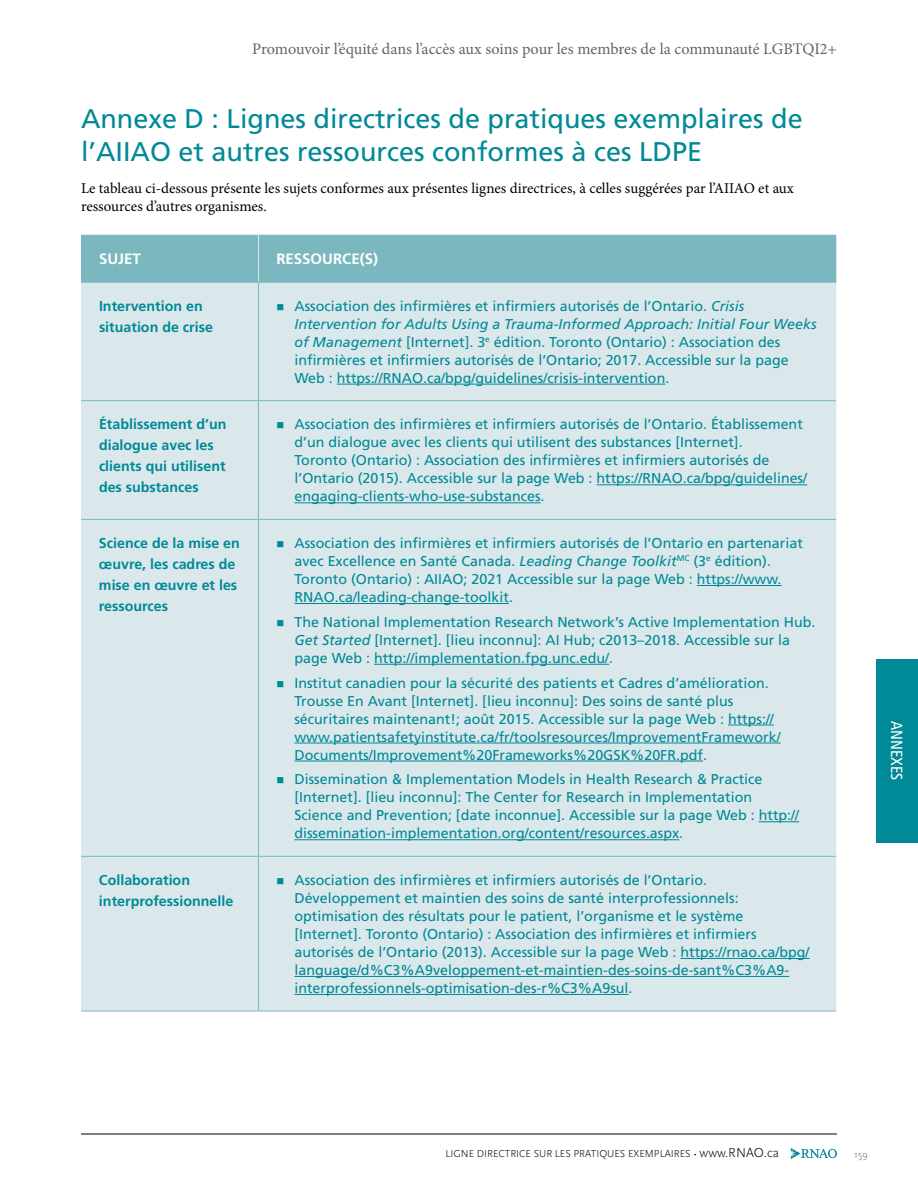
<style>
.page{position:relative;width:918px;height:1188px;background:#fff}
.page>*{position:absolute;margin:0;border:0;box-sizing:border-box;transform-origin:0 0}
.t1{font:27px/33px "Frutiger LT Std";color:#008996}
.t2{font:16.2px "Minion Pro";letter-spacing:-.005em;color:#636466}
.t3{font:condensed 16.2px "Frutiger LT Std";color:#fff}
.t4{font:15px/18px "Minion Pro";color:#000}
.t5{font:700 15px "Frutiger LT Std";color:#fff}
.t6{font:14.25px/18px "Frutiger LT Std";color:#008996}
.t7{font:700 14.25px/21px "Frutiger LT Std";color:#008996}
.t8{font:300 10.5px "Scala Sans OT";color:#000}
.t9{font:300 10.5px "Scala Sans OT";color:#636466}
.s1{font-style:italic}
.s2{font-size:13.5px}
</style>
<div class="page">
<svg style="left:791px;top:1148px;width:46px;height:11px"></svg>
<div style="left:876px;top:659px;width:42px;height:183px;background:#008996"></div>
<hr style="left:81px;top:1134px;width:756px;height:1px;background:#000">
<div style="left:81px;top:235px;width:755px;height:46px;background:#7bb7be"></div>
<div style="left:81px;top:283px;width:755px;height:728px;background:#dae8eb"></div>
<hr style="left:81px;top:281px;width:177px;height:2px;background:#7bb7be">
<hr style="left:258px;top:281px;width:578px;height:2px;background:#7bb7be">
<hr style="left:258px;top:283px;width:1px;height:117px;background:#7bb7be">
<hr style="left:81px;top:400px;width:177px;height:1px;background:#7bb7be">
<hr style="left:258px;top:400px;width:578px;height:1px;background:#7bb7be">
<hr style="left:258px;top:401px;width:1px;height:118px;background:#7bb7be">
<hr style="left:81px;top:519px;width:177px;height:1px;background:#7bb7be">
<hr style="left:258px;top:519px;width:578px;height:1px;background:#7bb7be">
<hr style="left:258px;top:520px;width:1px;height:336px;background:#7bb7be">
<hr style="left:81px;top:856px;width:177px;height:1px;background:#7bb7be">
<hr style="left:258px;top:856px;width:578px;height:1px;background:#7bb7be">
<hr style="left:258px;top:857px;width:1px;height:154px;background:#7bb7be">
<hr style="left:258px;top:235px;width:1px;height:46px;background:#dae8eb">
<hr style="left:81px;top:1011px;width:177px;height:1px;background:#7bb7be">
<hr style="left:258px;top:1011px;width:578px;height:1px;background:#7bb7be">
<hr style="left:337px;top:384px;width:328px;height:1px;background:#008996">
<hr style="left:597px;top:484px;width:210px;height:1px;background:#008996">
<hr style="left:294px;top:502px;width:247px;height:1px;background:#008996">
<hr style="left:697px;top:585px;width:85px;height:1px;background:#008996">
<hr style="left:294px;top:603px;width:215px;height:1px;background:#008996">
<hr style="left:374px;top:664px;width:235px;height:1px;background:#008996">
<hr style="left:728px;top:725px;width:46px;height:1px;background:#008996">
<hr style="left:294px;top:743px;width:487px;height:1px;background:#008996">
<hr style="left:294px;top:761px;width:409px;height:1px;background:#008996">
<hr style="left:759px;top:821px;width:40px;height:1px;background:#008996">
<hr style="left:294px;top:839px;width:385px;height:1px;background:#008996">
<hr style="left:680px;top:958px;width:130px;height:1px;background:#008996">
<hr style="left:294px;top:976px;width:495px;height:1px;background:#008996">
<hr style="left:294px;top:994px;width:335px;height:1px;background:#008996">
<p class="t2" style="left:252px;top:38px;width:586px">Promouvoir l’équité dans l’accès aux soins pour les membres de la communauté LGBTQI2+</p>
<h1 class="t1" style="left:81px;top:103px;width:723px">Annexe D : Lignes directrices de pratiques exemplaires de l’AIIAO et autres ressources conformes à ces LDPE</h1>
<p class="t4" style="left:81px;top:179px;width:715px">Le tableau ci-dessous présente les sujets conformes aux présentes lignes directrices, à celles suggérées par l’AIIAO et aux ressources d’autres organismes.</p>
<p class="t5" style="left:99px;top:250px;width:43px">SUJET</p>
<p class="t5" style="left:276px;top:250px;width:103px">RESSOURCE(S)</p>
<p class="t7" style="left:99px;top:295px;width:116px">Intervention en situation de crise</p>
<p class="t6" style="left:294px;top:297px;width:524px;text-indent:-18px">■ Association des infirmières et infirmiers autorisés de l’Ontario. <span class="s1">Crisis Intervention for Adults Using a Trauma-Informed Approach: Initial Four Weeks of Management</span> [Internet]. 3<sup>e</sup> édition. Toronto (Ontario) : Association des infirmières et infirmiers autorisés de l’Ontario; 2017. Accessible sur la page Web : https://RNAO.ca/bpg/guidelines/crisis-intervention.</p>
<p class="t7" style="left:99px;top:414px;width:129px">Établissement d’un dialogue avec les clients qui utilisent des substances</p>
<p class="t6" style="left:294px;top:416px;width:514px;text-indent:-18px">■ Association des infirmières et infirmiers autorisés de l’Ontario. Établissement d’un dialogue avec les clients qui utilisent des substances [Internet].<br>Toronto (Ontario) : Association des infirmières et infirmiers autorisés de l’Ontario (2015). Accessible sur la page Web : https://RNAO.ca/bpg/guidelines/ engaging-clients-who-use-substances.</p>
<p class="t7" style="left:99px;top:533px;width:142px">Science de la mise en œuvre, les cadres de mise en œuvre et les ressources</p>
<p class="t6" style="left:294px;top:534px;width:510px;text-indent:-18px">■ Association des infirmières et infirmiers autorisés de l’Ontario en partenariat avec Excellence en Santé Canada. <span class="s1">Leading Change Toolkit</span><sup>MC</sup> (3<sup>e</sup> édition).<br>Toronto (Ontario) : AIIAO; 2021 Accessible sur la page Web : https://www.<br>RNAO.ca/leading-change-toolkit.</p>
<p class="t6" style="left:294px;top:613px;width:523px;text-indent:-18px">■ The National Implementation Research Network’s Active Implementation Hub.<br><span class="s1">Get Started</span> [Internet]. [lieu inconnu]: AI Hub; c2013–2018. Accessible sur la page Web : http://implementation.fpg.unc.edu/.</p>
<p class="t6" style="left:294px;top:674px;width:488px;text-indent:-18px">■ Institut canadien pour la sécurité des patients et Cadres d’amélioration.<br>Trousse En Avant [Internet]. [lieu inconnu]: Des soins de santé plus sécuritaires maintenant!; août 2015. Accessible sur la page Web : https:// www.patientsafetyinstitute.ca/fr/toolsresources/ImprovementFramework/ Documents/Improvement%20Frameworks%20GSK%20FR.pdf.</p>
<p class="t6" style="left:294px;top:770px;width:506px;text-indent:-18px">■ Dissemination &amp; Implementation Models in Health Research &amp; Practice [Internet]. [lieu inconnu]: The Center for Research in Implementation Science and Prevention; [date inconnue]. Accessible sur la page Web : http:// dissemination-implementation.org/content/resources.aspx.</p>
<p class="t7" style="left:99px;top:870px;width:136px">Collaboration interprofessionnelle</p>
<p class="t6" style="left:294px;top:871px;width:517px;text-indent:-18px">■ Association des infirmières et infirmiers autorisés de l’Ontario.<br>Développement et maintien des soins de santé interprofessionnels: optimisation des résultats pour le patient, l’organisme et le système [Internet]. Toronto (Ontario) : Association des infirmières et infirmiers autorisés de l’Ontario (2013). Accessible sur la page Web : https://rnao.ca/bpg/ language/d%C3%A9veloppement-et-maintien-des-soins-de-sant%C3%A9- interprofessionnels-optimisation-des-r%C3%A9sul.</p>
<p class="t3" style="left:906px;top:721px;width:61px;rotate:90deg">ANNEXES</p>
<p class="t8" style="left:446px;top:1148px;width:335px">LIGNE DIRECTRICE SUR LES PRATIQUES EXEMPLAIRES • <span class="s2">www.RNAO.ca</span></p>
<p class="t9" style="left:854px;top:1148px;width:15px">159</p>
</div>
